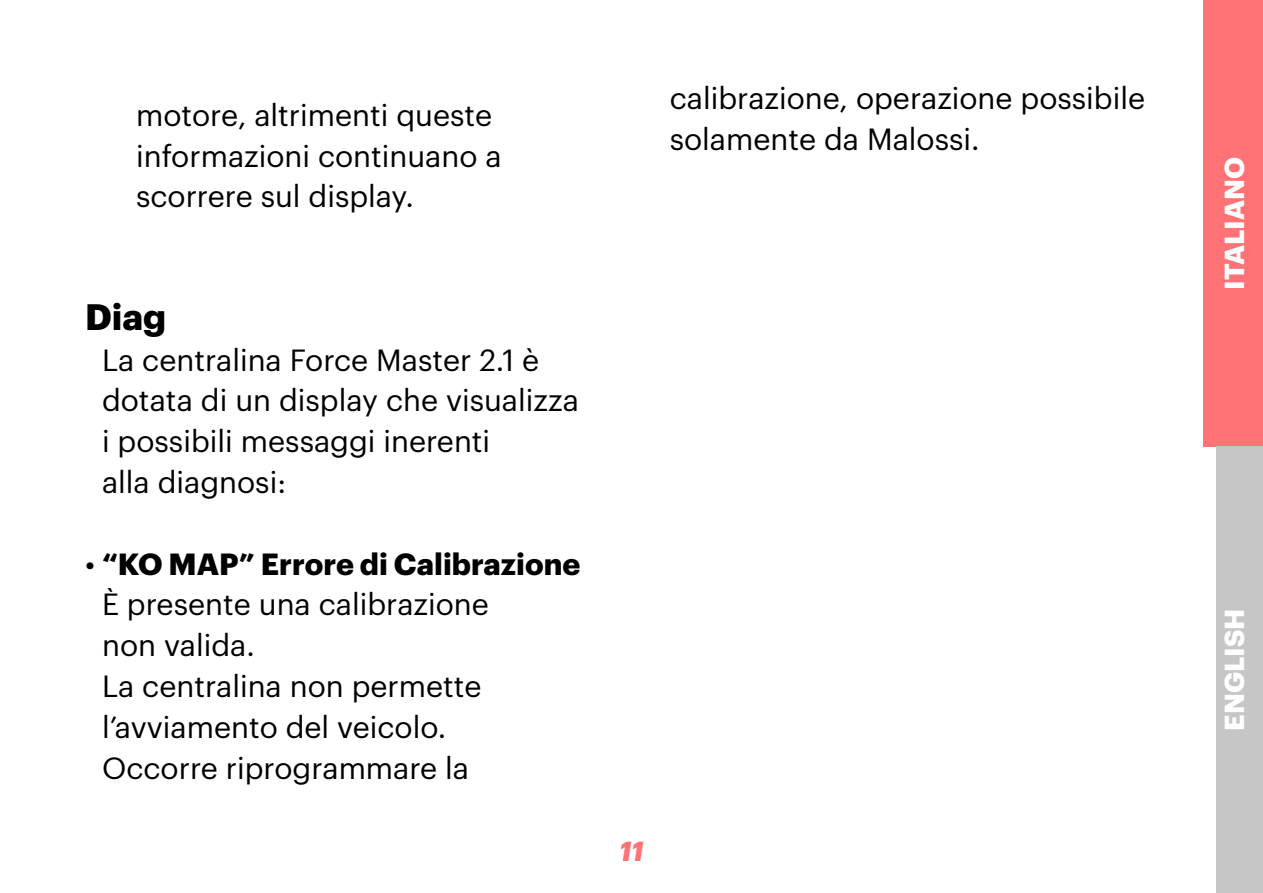
<style>
.page{position:relative;width:1263px;height:893px;background:#fff}
.page>*{position:absolute;margin:0;border:0;box-sizing:border-box;transform-origin:0 0}
.p-titoletto{font:700 36px "Graphik";color:#000}
.p-elenco_sottopunti{font:30px/40.8px "Graphik";color:#000}
.t1{font:700 30px "Graphik";color:#000}
.t2{font:700 27px "Graphik";color:#fff}
.t3{font:italic 700 27px "Graphik";color:#ff7276}
.s1{font-weight:400}
</style>
<div class="page">
<div style="left:1203px;top:0;width:60px;height:446px;background:#ff7276"></div>
<div style="left:1216px;top:446px;width:47px;height:447px;background:#c6c6c6"></div>
<p class="p-elenco_sottopunti" style="left:136px;top:92px;width:367px">motore, altrimenti queste informazioni continuano a scorrere sul display.</p>
<p class="p-titoletto" style="left:85px;top:289px;width:83px">Diag</p>
<p class="p-elenco_sottopunti" style="left:102px;top:337px;width:478px">La centralina Force Master 2.1 è dotata di un display che visualizza i possibili messaggi inerenti<br>alla diagnosi:</p>
<p class="t1" style="left:85px;top:541px;width:497px"><span class="s1">•</span> “KO MAP” Errore di Calibrazione</p>
<p class="p-elenco_sottopunti" style="left:102px;top:582px;width:388px">È presente una calibrazione non valida.</p>
<p class="p-elenco_sottopunti" style="left:102px;top:663px;width:381px">La centralina non permette l’avviamento del veicolo.</p>
<p class="p-elenco_sottopunti" style="left:102px;top:745px;width:369px">Occorre riprogrammare la</p>
<p class="p-elenco_sottopunti" style="left:670px;top:76px;width:477px">calibrazione, operazione possibile solamente da Malossi.</p>
<p class="t3" style="left:619px;top:831px;width:26px">11</p>
<p class="t2" style="left:1213px;top:290px;width:134px;rotate:-90deg">ITALIANO</p>
<p class="t2" style="left:1213px;top:731px;width:124px;rotate:-90deg">ENGLISH</p>
</div>
